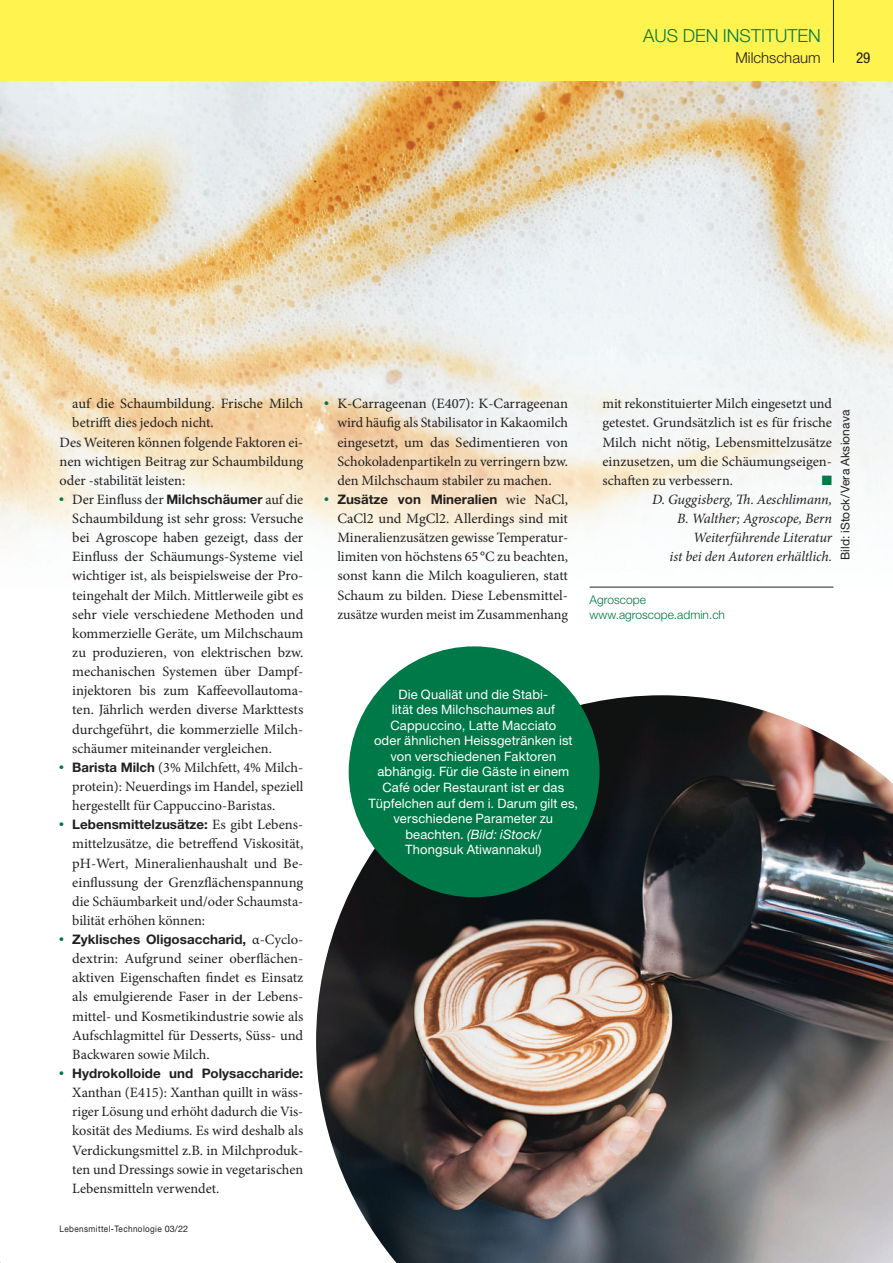
<style>
.page{position:relative;width:893px;height:1263px;background:#fff}
.page>*{position:absolute;margin:0;border:0;box-sizing:border-box;transform-origin:0 0}
.t1{font:300 18px "Helvetica Neue LT Std";color:#007948}
.t2{font:300 15px "Helvetica Neue LT Std";color:#231f20}
.t3{font:condensed 15px "Helvetica Neue LT Std";color:#231f20}
.t4{font:14.25px/19.2px "Minion Pro";color:#231f20;text-align:justify}
.t5{font:italic 14.25px/19.2px "Minion Pro";letter-spacing:-.01em;color:#231f20;text-align:right}
.t6{font:13.5px "Zapf Dingbats Std";color:#007948}
.t7{font:700 13.2px "Helvetica Neue LT Std";color:#231f20}
.t8{font:12.9px/15.6px "Helvetica Neue LT Std";letter-spacing:.01em;color:#fff;text-align:center}
.t9{font:300 12px/14.4px "Helvetica Neue LT Std";color:#007948}
.t10{font:12px "Helvetica Neue LT Std";letter-spacing:.01em;color:#231f20}
.t11{font:9px "Helvetica Neue LT Std";letter-spacing:.05em;color:#231f20;scale:.9 1}
.s1{font-family:"Helvetica Neue LT Std";font-weight:700;font-size:13.2px}
.s2{font-family:"Minion Pro";font-weight:400;font-size:14.25px}
.s3{font-style:italic}
</style>
<div class="page">
<img style="left:0;top:81px;width:639px;height:7px">
<img style="left:639px;top:81px;width:213px;height:7px">
<img style="left:852px;top:81px;width:41px;height:388px">
<img style="left:0;top:88px;width:853px;height:500px">
<div style="left:0;top:0;width:893px;height:81px;background:#fff34f"></div>
<hr style="left:590px;top:587px;width:243px;height:1px;background:#231f20">
<img style="left:316px;top:695px;width:577px;height:568px">
<div style="left:349px;top:646px;width:251px;height:251px;background:#007948;border-radius:50%"></div>
<hr style="left:833px;top:0;width:1px;height:63px;background:#231f20">
<p class="t1" style="left:643px;top:24px;width:179px">AUS DEN INSTITUTEN</p>
<p class="t2" style="left:735px;top:48px;width:87px">Milchschaum</p>
<p class="t3" style="left:856px;top:49px;width:16px">29</p>
<p class="t4" style="left:72px;top:394px;width:233px">auf die Schaumbildung. Frische Milch</p>
<p class="t4" style="left:72px;top:413px;width:143px">betrifft dies jedoch nicht.</p>
<p class="t4" style="left:60px;top:432px;width:245px">Des Weiteren können folgende Faktoren ei-</p>
<p class="t4" style="left:60px;top:451px;width:245px">nen wichtigen Beitrag zur Schaumbildung</p>
<p class="t4" style="left:60px;top:470px;width:127px">oder -stabilität leisten:</p>
<p class="t4" style="left:72px;top:489px;width:233px;text-indent:-13px"><sup>●</sup> Der Einfluss der <span class="s1">Milchschäumer</span> auf die Schaumbildung ist sehr gross: Versuche bei Agroscope haben gezeigt, dass der Einfluss der Schäumungs-Systeme viel wichtiger ist, als beispielsweise der Pro&shy;teingehalt der Milch. Mittlerweile gibt es sehr viele verschiedene Methoden und kommerzielle Geräte, um Milchschaum zu produzieren, von elektrischen bzw. mechanischen Systemen über Dampf&shy;injektoren bis zum Kaffeevollautoma&shy;ten. Jährlich werden diverse Markttests durchgeführt, die kommerzielle Milch&shy;schäumer miteinander vergleichen.</p>
<p class="t4" style="left:72px;top:757px;width:233px;text-indent:-13px"><sup>●</sup> <span class="s1">Barista Milch</span> (3% Milchfett, 4% Milch&shy;protein): Neuerdings im Handel, speziell hergestellt für Cappuccino-Baristas.</p>
<p class="t7" style="left:60px;top:816px;width:245px"><sup>●</sup> Lebensmittelzusätze: <span class="s2">Es gibt Lebens-</span></p>
<p class="t4" style="left:72px;top:834px;width:233px">mittelzusätze, die betreffend Viskosität, pH-Wert, Mineralienhaushalt und Be&shy;einflussung der Grenzflächenspannung die Schäumbarkeit und/oder Schaumsta&shy;bilität erhöhen können:</p>
<p class="t7" style="left:60px;top:931px;width:245px"><sup>●</sup> Zyklisches Oligosaccharid, <span class="s2">α-Cyclo-</span></p>
<p class="t4" style="left:72px;top:949px;width:233px">dextrin: Aufgrund seiner oberflächen&shy;aktiven Eigenschaften findet es Einsatz als emulgierende Faser in der Lebens&shy;mittel- und Kosmetikindustrie sowie als Aufschlagmittel für Desserts, Süss- und Backwaren sowie Milch.</p>
<p class="t7" style="left:60px;top:1065px;width:245px"><sup>●</sup> Hydrokolloide und Polysaccharide:</p>
<p class="t4" style="left:72px;top:1082px;width:233px">Xanthan (E415): Xanthan quillt in wäss&shy;riger Lösung und erhöht dadurch die Vis&shy;kosität des Mediums. Es wird deshalb als Verdickungsmittel z.B. in Milchproduk&shy;ten und Dressings sowie in vegetarischen Lebensmitteln verwendet.</p>
<p class="t11" style="left:60px;top:1223px;width:145px">Lebensmittel-Technologie 03/22</p>
<p class="t4" style="left:337px;top:394px;width:232px;text-indent:-13px"><sup>●</sup> Κ-Carrageenan (E407): Κ-Carrageenan wird häufig als Stabilisator in Kakaomilch eingesetzt, um das Sedimentieren von Schokoladenpartikeln zu verringern bzw. den Milchschaum stabiler zu machen.</p>
<p class="t7" style="left:325px;top:491px;width:245px"><sup>●</sup> Zusätze von Mineralien <span class="s2">wie NaCl,</span></p>
<p class="t4" style="left:337px;top:508px;width:232px">CaCl2 und MgCl2. Allerdings sind mit Mineralienzusätzen gewisse Temperatur&shy;limiten von höchstens 65°C zu beachten, sonst kann die Milch koagulieren, statt Schaum zu bilden. Diese Lebensmittel&shy;zusätze wurden meist im Zusammenhang</p>
<p class="t4" style="left:602px;top:394px;width:231px">mit rekonstituierter Milch eingesetzt und getestet. Grundsätzlich ist es für frische Milch nicht nötig, Lebensmittelzusätze einzusetzen, um die Schäumungseigen&shy;schaften zu verbessern.</p>
<p class="t6" style="left:822px;top:474px;width:12px">■</p>
<p class="t5" style="left:652px;top:490px;width:181px">D. Guggisberg, Th. Aeschlimann,<br>B. Walther; Agroscope, Bern<br>Weiterführende Literatur<br>ist bei den Autoren erhältlich.</p>
<p class="t9" style="left:590px;top:593px;width:137px">Agroscope www.agroscope.admin.ch</p>
<p class="t10" style="left:838px;top:560px;width:152px;rotate:-90deg">Bild: iStock/Vera Aksionava</p>
<p class="t8" style="left:369px;top:686px;width:211px">Die Qualiät und die Stabi-<br>lität des Milchschaumes auf<br>Cappuccino, Latte Macciato<br>oder ähnlichen Heissgetränken ist von verschiedenen Faktoren abhängig. Für die Gäste in einem<br>Café oder Restaurant ist er das<br>Tüpfelchen auf dem i. Darum gilt es, verschiedene Parameter zu beachten. <span class="s3">(Bild: iStock/<br></span>Thongsuk Atiwannakul)</p>
</div>
